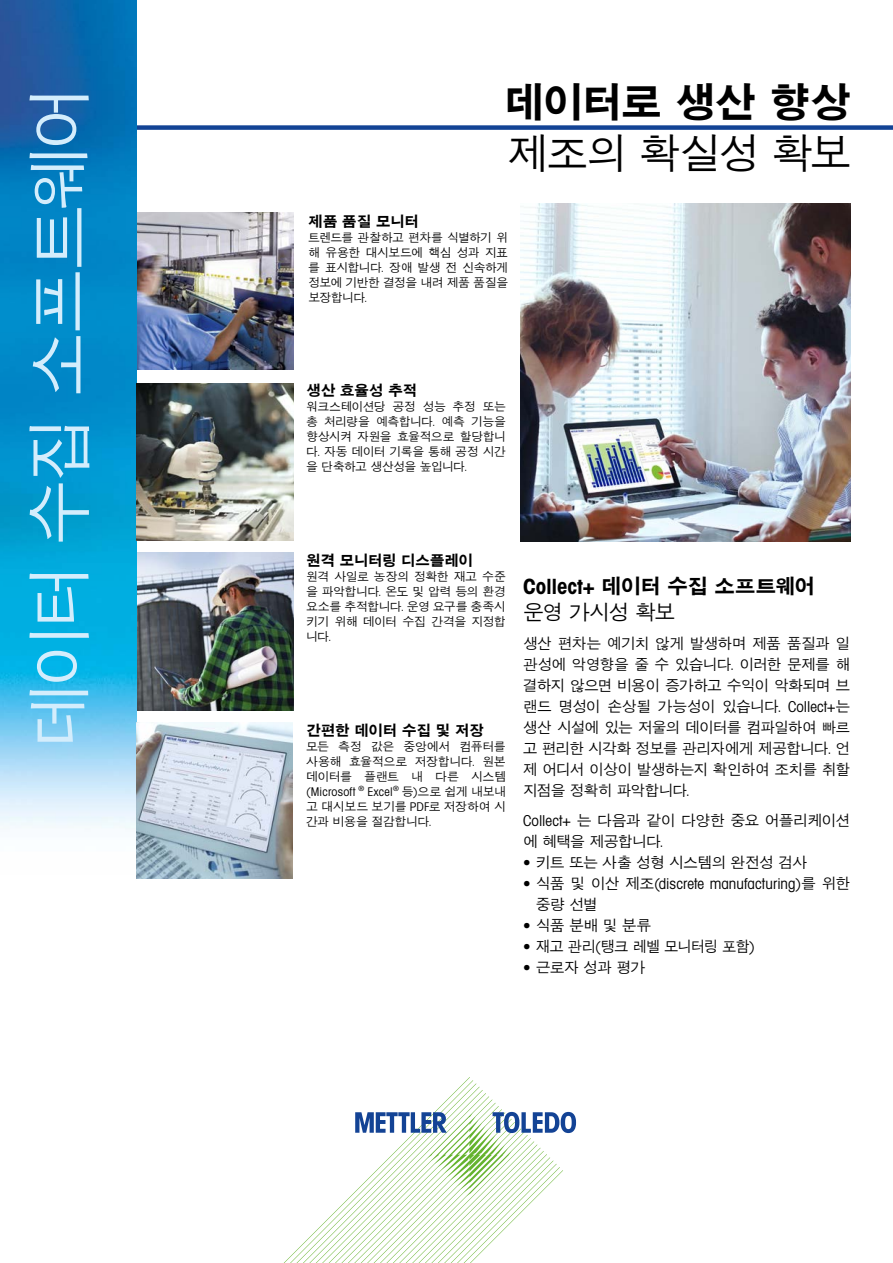
<style>
.page{position:relative;width:893px;height:1263px;background:#fff}
.page>*{position:absolute;margin:0;border:0;box-sizing:border-box;transform-origin:0 0}
.t1{font:500 66px "SM Gothic Std";letter-spacing:-.085em;color:#d4edfc}
.t2{font:700 42px "SM Gothic Std";letter-spacing:-.06em;color:#000}
.t3{font:500 42px "SM Gothic Std";letter-spacing:-.06em;color:#000}
.t4{font:700 21px/25.5px "SM Gothic Std";letter-spacing:-.055em;color:#000}
.t5{font:500 15px/21px "SM Gothic Std";letter-spacing:-.06em;color:#000;text-align:justify}
.t6{font:700 15px "SM Gothic Std";letter-spacing:-.045em;color:#000}
.t7{font:15px "Avant Gardefor MT Bk";letter-spacing:.005em;color:#000}
.t8{font:500 15px "SM Gothic Std";letter-spacing:-.08em;color:#000;scale:.96 1}
.t9{font:500 12px/15px "SM Gothic Std";letter-spacing:-.05em;color:#000;text-align:justify}
.t10{font:12px "Avant Gardefor MT Bk";letter-spacing:.02em;color:#000}
.s1{font-family:"Avant Gardefor MT Bk";font-weight:400}
.s2{font-family:"SM Gothic Std";font-weight:500}
.s3{font-family:"Avant Gardefor MT Bd";font-weight:400}
.s4{font-weight:500}
</style>
<div class="page">
<img style="left:136px;top:553px;width:157px;height:157px">
<img style="left:136px;top:213px;width:157px;height:157px">
<div style="left:111px;top:125px;width:782px;height:5px;background:#134395"></div>
<img style="left:0;top:0;width:136px;height:829px">
<svg style="left:284px;top:1077px;width:292px;height:186px"></svg>
<img style="left:136px;top:384px;width:157px;height:157px">
<img style="left:136px;top:723px;width:156px;height:156px">
<img style="left:520px;top:203px;width:330px;height:338px">
<h1 class="t1" style="left:26px;top:749px;width:665px;rotate:-90deg">데이터 수집 소프트웨어</h1>
<h2 class="t2" style="left:503px;top:80px;width:350px">데이터로 생산 향상</h2>
<h2 class="t3" style="left:507px;top:132px;width:346px">제조의 확실성 확보</h2>
<p class="t6" style="left:308px;top:213px;width:112px">제품 품질 모니터</p>
<p class="t9" style="left:308px;top:231px;width:201px">트렌드를 관찰하고 편차를 식별하기 위 해 유용한 대시보드에 핵심 성과 지표 를 표시합니다<span class="s1">.</span> 장애 발생 전 신속하게 정보에 기반한 결정을 내려 제품 품질을 보장합니다<span class="s1">.</span></p>
<p class="t6" style="left:306px;top:382px;width:113px">생산 효율성 추적</p>
<p class="t9" style="left:306px;top:400px;width:201px">워크스테이션당 공정 성능 추정 또는 총 처리량을 예측합니다<span class="s1">.</span> 예측 기능을 향상시켜 자원을 효율적으로 할당합니 다<span class="s1">.</span> 자동 데이터 기록을 통해 공정 시간 을 단축하고 생산성을 높입니다<span class="s1">.</span></p>
<p class="t6" style="left:306px;top:552px;width:169px">원격 모니터링 디스플레이</p>
<p class="t9" style="left:306px;top:570px;width:201px">원격 사일로 농장의 정확한 재고 수준 을 파악합니다<span class="s1">.</span> 온도 및 압력 등의 환경 요소를 추적합니다<span class="s1">.</span> 운영 요구를 충족시 키기 위해 데이터 수집 간격을 지정합 니다<span class="s1">.</span></p>
<p class="t6" style="left:306px;top:723px;width:179px">간편한 데이터 수집 및 저장</p>
<p class="t9" style="left:306px;top:740px;width:201px">모든 측정 값은 중앙에서 컴퓨터를 사용해 효율적으로 저장합니다<span class="s1">.</span> 원본 데이터를 플랜트 내 다른 시스템</p>
<p class="t10" style="left:306px;top:784px;width:201px">(Microsoft <sup>®</sup> Excel<sup>®</sup> <span class="s2">등</span>)<span class="s2">으로 쉽게 내보내</span></p>
<p class="t9" style="left:306px;top:800px;width:201px">고 대시보드 보기를 <span class="s1">PDF</span>로 저장하여 시 간과 비용을 절감합니다<span class="s1">.</span></p>
<h3 class="t4" style="left:523px;top:575px;width:294px"><span class="s3">Collect+</span> 데이터 수집 소프트웨어 <span class="s4">운영 가시성 확보</span></h3>
<p class="t5" style="left:523px;top:634px;width:329px">생산 편차는 예기치 않게 발생하며 제품 품질과 일 관성에 악영향을 줄 수 있습니다<span class="s1">.</span> 이러한 문제를 해 결하지 않으면 비용이 증가하고 수익이 악화되며 브 랜드 명성이 손상될 가능성이 있습니다<span class="s1">. Collect+</span>는 생산 시설에 있는 저울의 데이터를 컴파일하여 빠르 고 편리한 시각화 정보를 관리자에게 제공합니다<span class="s1">.</span> 언 제 어디서 이상이 발생하는지 확인하여 조치를 취할 지점을 정확히 파악합니다<span class="s1">.</span></p>
<p class="t5" style="left:523px;top:811px;width:329px"><span class="s1">Collect+</span> 는 다음과 같이 다양한 중요 어플리케이션 에 혜택을 제공합니다<span class="s1">.</span></p>
<p class="t5" style="left:523px;top:853px;width:286px"><span class="s1">•</span> 키트 또는 사출 성형 시스템의 완전성 검사</p>
<p class="t7" style="left:523px;top:874px;width:329px">• <span class="s2">식품 및 이산 제조</span>(discrete manufacturing)<span class="s2">를 위한</span></p>
<p class="t5" style="left:536px;top:895px;width:64px">중량 선별</p>
<p class="t5" style="left:523px;top:916px;width:130px"><span class="s1">•</span> 식품 분배및 분류</p>
<p class="t8" style="left:523px;top:938px;width:243px"><span class="s1">•</span> 재고 관리<span class="s1">(</span>탱크 레벨 모니터링 포함<span class="s1">)</span></p>
<p class="t5" style="left:523px;top:958px;width:124px"><span class="s1">•</span> 근로자 성과 평가</p>
</div>
